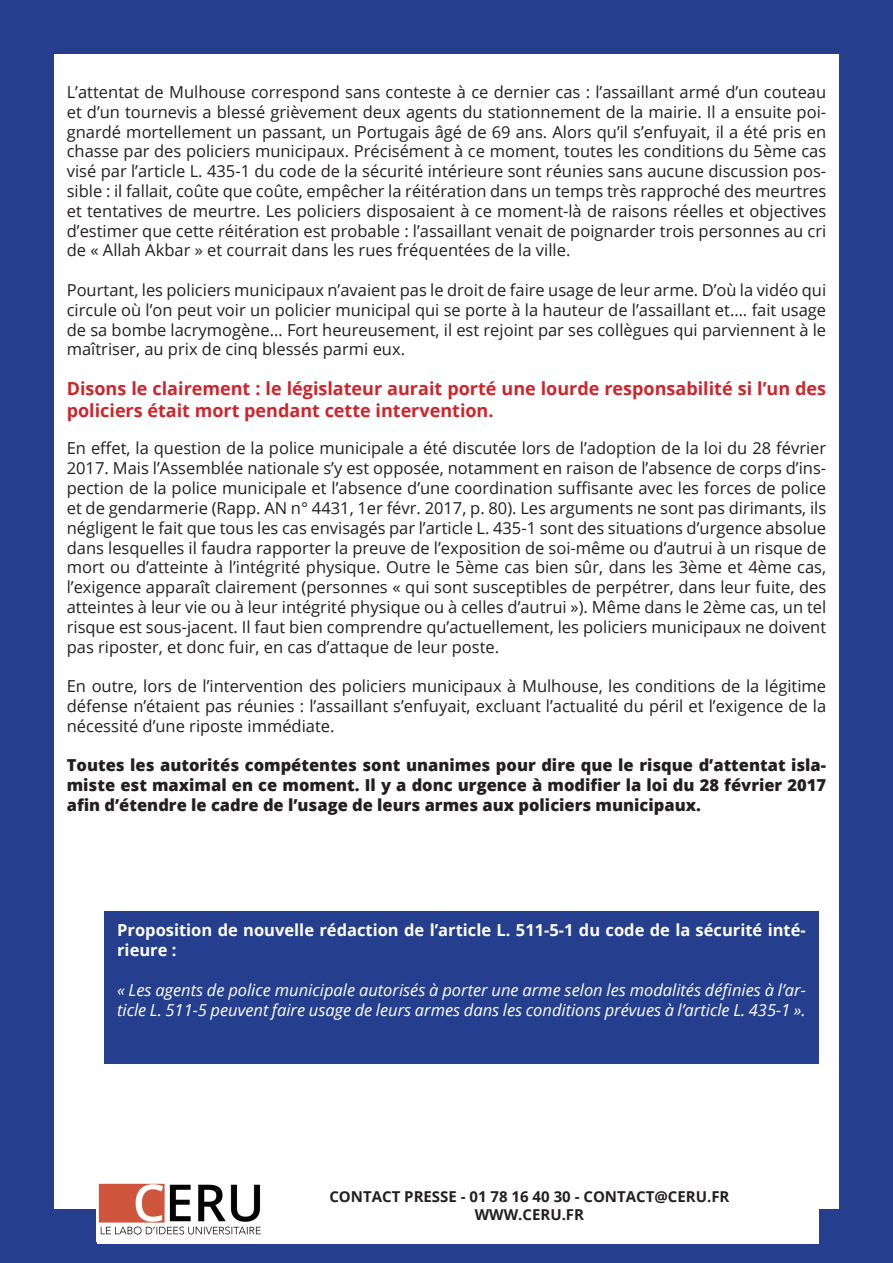
<style>
.page{position:relative;width:893px;height:1263px;background:#253f8e}
.page>*{position:absolute;margin:0;border:0;box-sizing:border-box;transform-origin:0 0}
.t1{font:700 18px/21.6px "Open Sans";color:#d1232a}
.t2{font:16.5px/19.8px "Open Sans";color:#231f20;text-align:justify}
.t3{font:800 16.5px/19.8px "Open Sans";color:#231f20;text-align:justify}
.t4{font:italic 16.5px/19.8px "Open Sans";color:#fff}
.t5{font:700 16.5px/19.8px "Open Sans";color:#fff}
.t6{font:700 15px "Open Sans";color:#231f20}
</style>
<div class="page">
<div style="left:54px;top:54px;width:785px;height:1155px;background:#fff"></div>
<div style="left:97px;top:1174px;width:722px;height:70px;background:#fff"></div>
<img style="left:98px;top:1183px;width:163px;height:52px">
<div style="left:104px;top:911px;width:715px;height:152px;background:#253f8e"></div>
<p class="t2" style="left:67px;top:82px;width:761px">L’attentat de Mulhouse correspond sans conteste à ce dernier cas : l’assaillant armé d’un couteau et d’un tournevis a blessé grièvement deux agents du stationnement de la mairie. Il a ensuite poi&shy;gnardé mortellement un passant, un Portugais âgé de 69 ans. Alors qu’il s’enfuyait, il a été pris en chasse par des policiers municipaux. Précisément à ce moment, toutes les conditions du 5ème cas visé par l’article L. 435-1 du code de la sécurité intérieure sont réunies sans aucune discussion pos&shy;sible : il fallait, coûte que coûte, empêcher la réitération dans un temps très rapproché des meurtres et tentatives de meurtre. Les policiers disposaient à ce moment-là de raisons réelles et objectives d’estimer que cette réitération est probable : l’assaillant venait de poignarder trois personnes au cri de « Allah Akbar » et courrait dans les rues fréquentées de la ville.</p>
<p class="t2" style="left:67px;top:280px;width:761px">Pourtant, les policiers municipaux n’avaient pas le droit de faire usage de leur arme. D’où la vidéo qui circule où l’on peut voir un policier municipal qui se porte à la hauteur de l’assaillant et…. fait usage de sa bombe lacrymogène… Fort heureusement, il est rejoint par ses collègues qui parviennent à le maîtriser, au prix de cinq blessés parmi eux.</p>
<p class="t1" style="left:67px;top:377px;width:761px">Disons le clairement : le législateur aurait porté une lourde responsabilité si l’un des policiers était mort pendant cette intervention.</p>
<p class="t2" style="left:67px;top:438px;width:761px">En effet, la question de la police municipale a été discutée lors de l’adoption de la loi du 28 février 2017. Mais l’Assemblée nationale s’y est opposée, notamment en raison de l’absence de corps d’ins&shy;pection de la police municipale et l’absence d’une coordination suffisante avec les forces de police et de gendarmerie (Rapp. AN n° 4431, 1er févr. 2017, p. 80). Les arguments ne sont pas dirimants, ils négligent le fait que tous les cas envisagés par l’article L. 435-1 sont des situations d’urgence absolue dans lesquelles il faudra rapporter la preuve de l’exposition de soi-même ou d’autrui à un risque de mort ou d’atteinte à l’intégrité physique. Outre le 5ème cas bien sûr, dans les 3ème et 4ème cas, l’exigence apparaît clairement (personnes « qui sont susceptibles de perpétrer, dans leur fuite, des atteintes à leur vie ou à leur intégrité physique ou à celles d’autrui »). Même dans le 2ème cas, un tel risque est sous-jacent. Il faut bien comprendre qu’actuellement, les policiers municipaux ne doivent pas riposter, et donc fuir, en cas d’attaque de leur poste.</p>
<p class="t2" style="left:67px;top:676px;width:761px">En outre, lors de l’intervention des policiers municipaux à Mulhouse, les conditions de la légitime défense n’étaient pas réunies : l’assaillant s’enfuyait, excluant l’actualité du péril et l’exigence de la nécessité d’une riposte immédiate.</p>
<p class="t3" style="left:67px;top:754px;width:761px">Toutes les autorités compétentes sont unanimes pour dire que le risque d’attentat isla&shy;miste est maximal en ce moment. Il y a donc urgence à modifier la loi du 28 février 2017 afin d’étendre le cadre de l’usage de leurs armes aux policiers municipaux.</p>
<p class="t5" style="left:117px;top:920px;width:690px">Proposition de nouvelle rédaction de l’article L. 511-5-1 du code de la sécurité inté&shy;rieure :</p>
<p class="t4" style="left:117px;top:979px;width:690px">« Les agents de police municipale autorisés à porter une arme selon les modalités définies à l’ar&shy;ticle L. 511-5 peuvent faire usage de leurs armes dans les conditions prévues à l’article L. 435-1 ».</p>
<p class="t6" style="left:329px;top:1186px;width:402px">CONTACT PRESSE - 01 78 16 40 30 - CONTACT@CERU.FR</p>
<p class="t6" style="left:475px;top:1204px;width:111px">WWW.CERU.FR</p>
</div>
